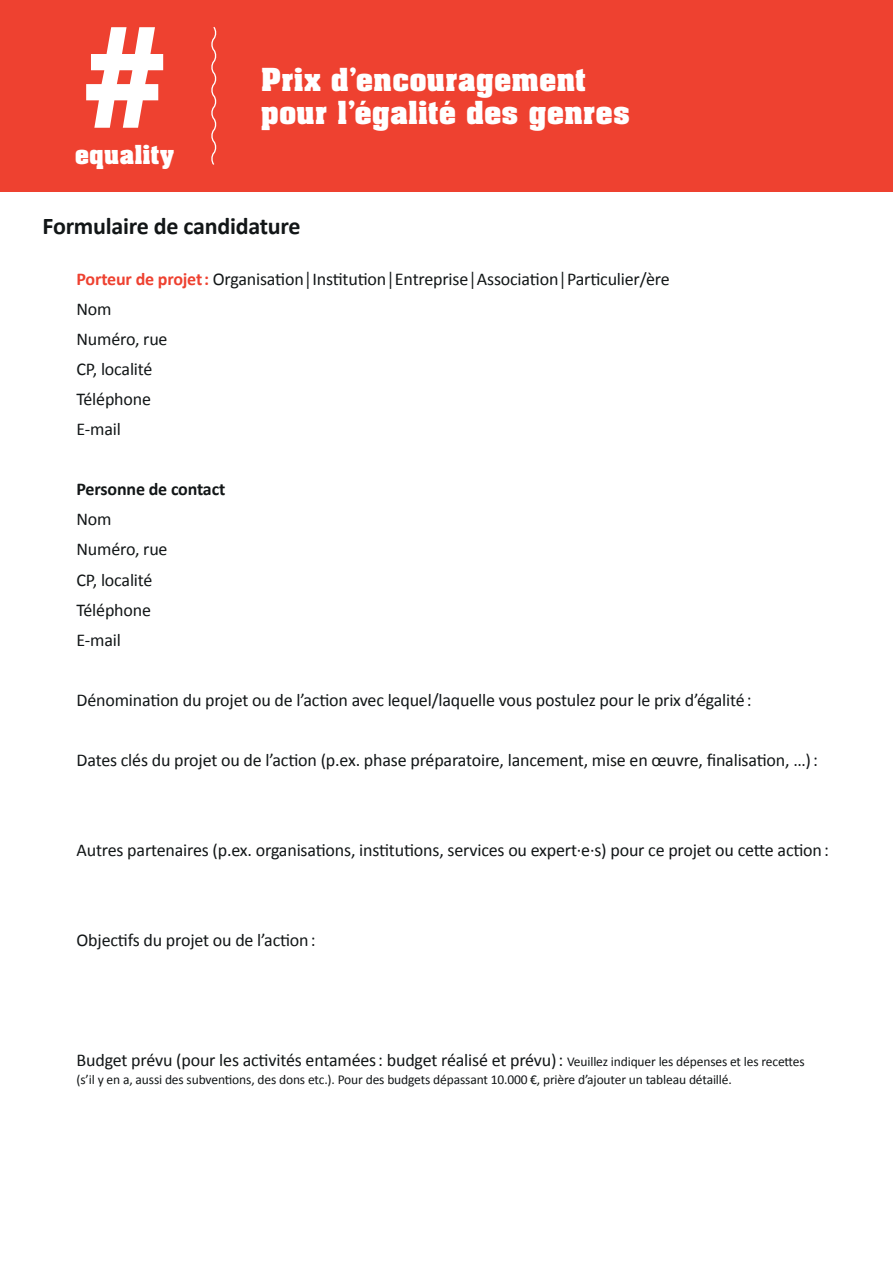
<style>
.page{position:relative;width:893px;height:1263px;background:#fff}
.page>*{position:absolute;margin:0;border:0;box-sizing:border-box;transform-origin:0 0}
.t1{font:700 27px/32.4px "Aachen Std";letter-spacing:.025em;color:#fff}
.t2{font:700 24px "Calibri";letter-spacing:-.01em;color:#121617}
.t3{font:700 22.35px "Aachen Std";letter-spacing:.025em;color:#fff}
.t4{font:18px/30px "Calibri";letter-spacing:-.01em;color:#121617}
.t5{font:700 18px "Calibri";letter-spacing:-.01em;color:#121617}
.t6{font:13.5px "Calibri";letter-spacing:-.01em;color:#121617}
.s1{font-weight:700;color:#ee4130}
.s2{font-size:13.5px}
</style>
<div class="page">
<div style="left:0;top:0;width:893px;height:192px;background:#ee4130"></div>
<svg style="left:86px;top:27px;width:77px;height:101px"></svg>
<svg style="left:211px;top:27px;width:6px;height:138px"></svg>
<p class="t3" style="left:75px;top:139px;width:100px">equality</p>
<h1 class="t1" style="left:261px;top:64px;width:370px">Prix d’encouragement pour l’égalité des genres</h1>
<h2 class="t2" style="left:43px;top:209px;width:260px">Formulaire de candidature</h2>
<p class="t4" style="left:77px;top:264px;width:595px"><span class="s1">Porteur de projet :</span> Organisation│Institution│Entreprise│Association│Particulier/ère<br>Nom<br>Numéro, rue<br>CP, localité<br>Téléphone<br>E-mail</p>
<p class="t5" style="left:77px;top:477px;width:150px">Personne de contact</p>
<p class="t4" style="left:77px;top:504px;width:93px">Nom<br>Numéro, rue<br>CP, localité<br>Téléphone<br>E-mail</p>
<p class="t4" style="left:77px;top:684px;width:677px">Dénomination du projet ou de l’action avec lequel/laquelle vous postulez pour le prix d’égalité:</p>
<p class="t4" style="left:77px;top:744px;width:743px">Dates clés du projet ou de l’action (p.ex. phase préparatoire, lancement, mise en œuvre, finalisation, …):</p>
<p class="t4" style="left:77px;top:834px;width:754px">Autres partenaires (p.ex. organisations, institutions, services ou expert·e·s) pour ce projet ou cette action:</p>
<p class="t4" style="left:77px;top:924px;width:240px">Objectifs du projet ou de l’action:</p>
<p class="t4" style="left:77px;top:1044px;width:730px">Budget prévu (pour les activités entamées: budget réalisé et prévu): <span class="s2">Veuillez indiquer les dépenses et les recettes</span></p>
<p class="t6" style="left:77px;top:1070px;width:657px">(s’il y en a, aussi des subventions, des dons etc.). Pour des budgets dépassant 10.000 €, prière d’ajouter un tableau détaillé.</p>
</div>
